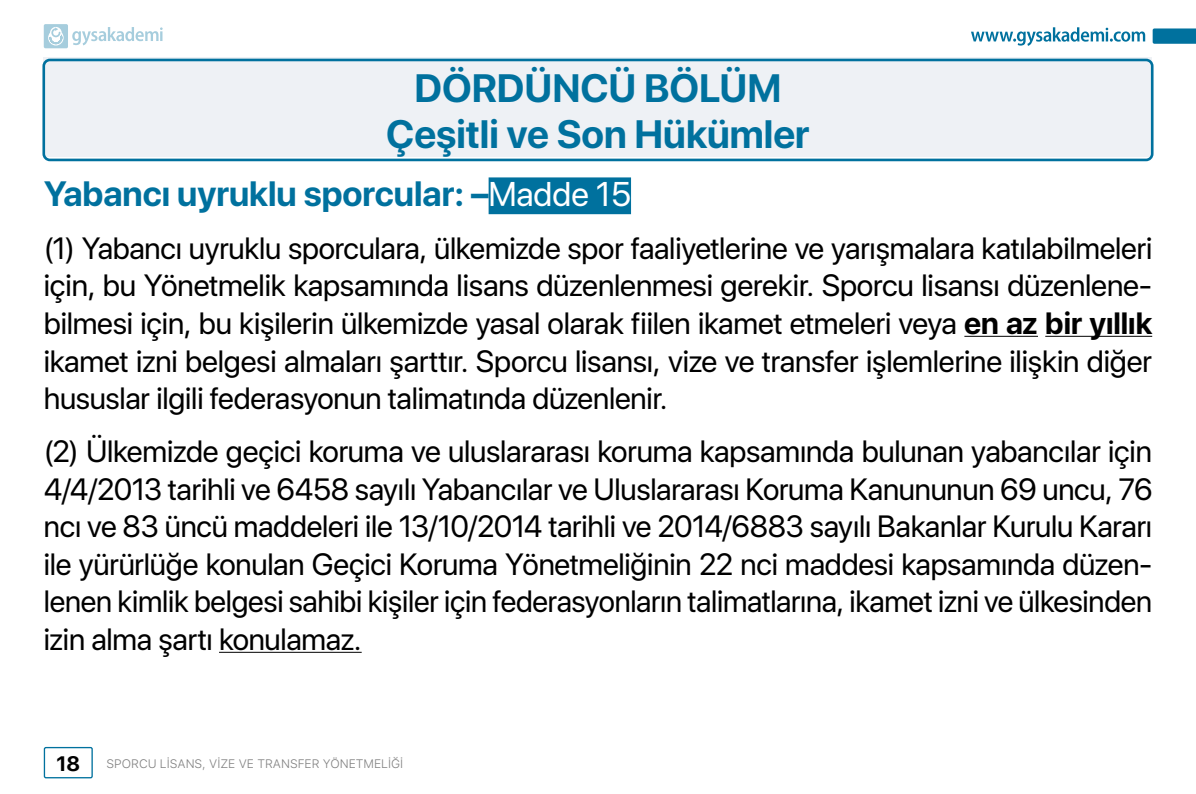
<style>
.page{position:relative;width:1196px;height:794px;background:#fff}
.page>*{position:absolute;margin:0;border:0;box-sizing:border-box;transform-origin:0 0}
.t1{font:700 39.38px/45.5px "SF Pro Display";color:#00719e;text-align:center}
.t2{font:700 35px "SF Pro Display";color:#00719e}
.t3{font:30.62px/37.6px "SF Pro Display";letter-spacing:-.01em;color:#000;text-align:justify}
.t4{font:700 20.82px "SF Pro Display";color:#000}
.t5{font:300 12.25px "SF Pro Text";color:#808080}
.s1{font-weight:400;font-size:34.12px;color:#fff}
.s2{font-weight:700}
</style>
<div class="page">
<div style="left:44px;top:57px;width:1108px;height:100px;background:#eef1f5"></div>
<div style="left:42px;top:59px;width:1111px;height:102px;border:3px solid #00719e;border-radius:6px"></div>
<div style="left:488px;top:177px;width:143px;height:37px;background:#00719e"></div>
<hr style="left:964px;top:336px;width:73px;height:1px;background:#000">
<hr style="left:1045px;top:336px;width:107px;height:1px;background:#000">
<hr style="left:219px;top:652px;width:142px;height:1px;background:#000">
<div style="left:44px;top:747px;width:49px;height:31px;border:1px solid #00719e;border-radius:2px"></div>
<svg style="left:971px;top:27px;width:173px;height:19px"></svg>
<svg style="left:1152px;top:28px;width:43px;height:16px"></svg>
<svg style="left:44px;top:24px;width:119px;height:24px"></svg>
<p class="t1" style="left:386px;top:66px;width:425px">DÖRDÜNCÜ BÖLÜM<br>Çeşitli ve Son Hükümler</p>
<p class="t2" style="left:44px;top:174px;width:588px">Yabancı uyruklu sporcular: –<span class="s1">Madde 15</span></p>
<p class="t3" style="left:44px;top:229px;width:1109px">(1) Yabancı uyruklu sporculara, ülkemizde spor faaliyetlerine ve yarışmalara katılabilmeleri için, bu Yönetmelik kapsamında lisans düzenlenmesi gerekir. Sporcu lisansı düzenlene&shy;bilmesi için, bu kişilerin ülkemizde yasal olarak fiilen ikamet etmeleri veya <span class="s2">en az bir yıllık </span>ikamet izni belgesi almaları şarttır. Sporcu lisansı, vize ve transfer işlemlerine ilişkin diğer hususlar ilgili federasyonun talimatında düzenlenir.</p>
<p class="t3" style="left:44px;top:432px;width:1109px">(2) Ülkemizde geçici koruma ve uluslararası koruma kapsamında bulunan yabancılar için 4/4/2013 tarihli ve 6458 sayılı Yabancılar ve Uluslararası Koruma Kanununun 69 uncu, 76 ncı ve 83 üncü maddeleri ile 13/10/2014 tarihli ve 2014/6883 sayılı Bakanlar Kurulu Kararı ile yürürlüğe konulan Geçici Koruma Yönetmeliğinin 22 nci maddesi kapsamında düzen&shy;lenen kimlik belgesi sahibi kişiler için federasyonların talimatlarına, ikamet izni ve ülkesinden izin alma şartı konulamaz.</p>
<p class="t4" style="left:56px;top:751px;width:25px">18</p>
<p class="t5" style="left:106px;top:755px;width:298px">SPORCU LİSANS, VİZE VE TRANSFER YÖNETMELİĞİ</p>
</div>
